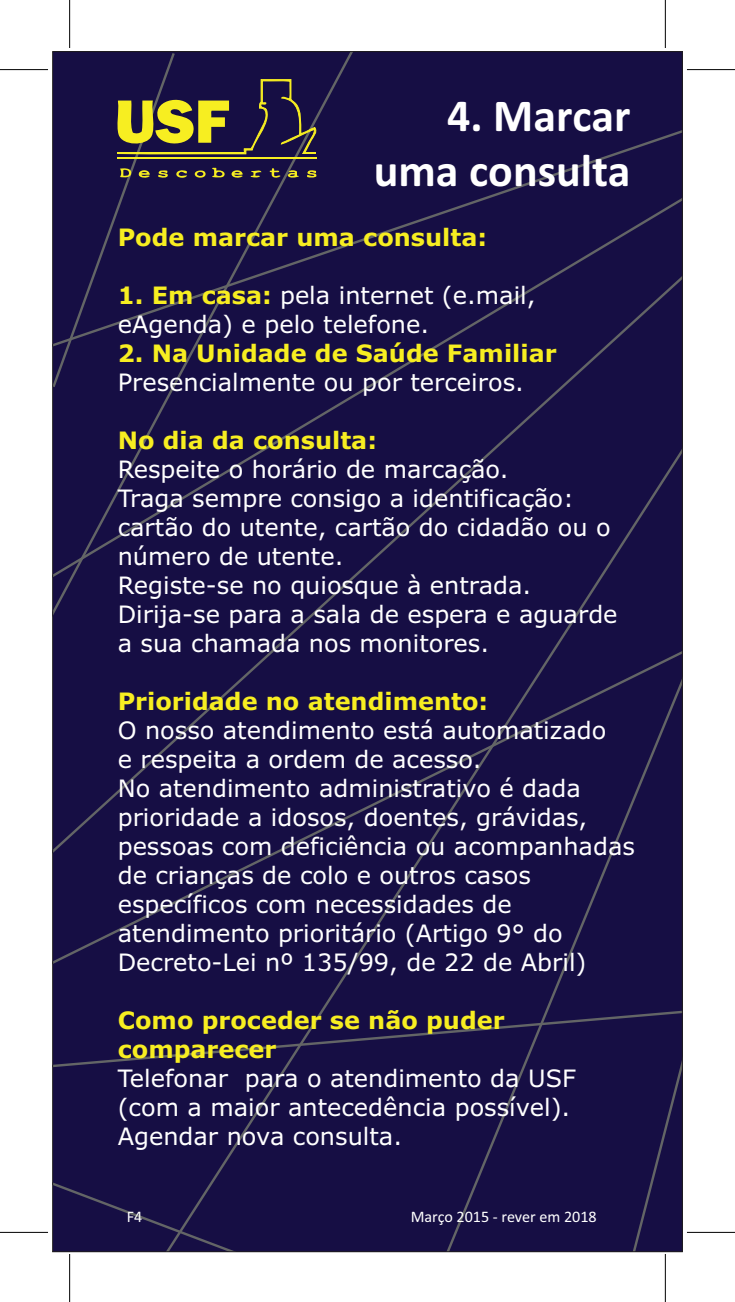
<style>
.page{position:relative;width:735px;height:1302px;background:#fff}
.page>*{position:absolute;margin:0;border:0;box-sizing:border-box;transform-origin:0 0}
.t1{font:700 46px/55.2px "Calibri";color:#fff;text-align:right}
.t2{font:24px/29px "Verdana";color:#fff}
.t3{font:700 24px/29px "Verdana";color:#f7ee21}
.t4{font:16.2px "Calibri";color:#fff}
.s1{font-weight:700;color:#f7ee21}
</style>
<div class="page">
<div style="left:417px;top:53px;width:154px;height:420px;background:#160e44"></div>
<div style="left:571px;top:53px;width:109px;height:420px;background:#160e44"></div>
<div style="left:417px;top:473px;width:263px;height:612px;background:#160e44"></div>
<div style="left:54px;top:53px;width:363px;height:1032px;background:#160e44"></div>
<div style="left:54px;top:53px;width:123px;height:337px;background:#160e44"></div>
<div style="left:54px;top:1085px;width:626px;height:165px;background:#160e44"></div>
<svg style="left:212px;top:167px;width:12px;height:12px"></svg>
<svg style="left:269px;top:168px;width:11px;height:11px"></svg>
<svg style="left:120px;top:168px;width:30px;height:11px"></svg>
<svg style="left:158px;top:170px;width:10px;height:8px"></svg>
<svg style="left:176px;top:169px;width:11px;height:10px"></svg>
<svg style="left:195px;top:170px;width:10px;height:9px"></svg>
<svg style="left:231px;top:169px;width:12px;height:10px"></svg>
<svg style="left:250px;top:169px;width:11px;height:9px"></svg>
<svg style="left:288px;top:169px;width:11px;height:10px"></svg>
<svg style="left:307px;top:169px;width:10px;height:9px"></svg>
<hr style="left:117px;top:157px;width:199px;height:2px;background:#f7ee21">
<svg style="left:81px;top:79px;width:239px;height:76px;background:#473f3c"></svg>
<hr style="left:69px;top:0;width:1px;height:48px;background:#000">
<hr style="left:69px;top:1254px;width:1px;height:48px;background:#000">
<hr style="left:665px;top:0;width:1px;height:48px;background:#000">
<hr style="left:665px;top:1254px;width:1px;height:48px;background:#000">
<hr style="left:0;top:69px;width:48px;height:1px;background:#000">
<hr style="left:686px;top:69px;width:48px;height:1px;background:#000">
<hr style="left:0;top:1232px;width:48px;height:1px;background:#000">
<hr style="left:686px;top:1232px;width:48px;height:1px;background:#000">
<h1 class="t1" style="left:374px;top:87px;width:258px">4. Marcar uma consulta</h1>
<p class="t3" style="left:118px;top:223px;width:371px">Pode marcar uma consulta:</p>
<p class="t2" style="left:118px;top:283px;width:419px"><span class="s1">1. Em casa:</span> pela internet (e.mail, eAgenda) e pelo telefone.</p>
<p class="t3" style="left:118px;top:339px;width:440px">2. Na Unidade de Saúde Familiar</p>
<p class="t2" style="left:118px;top:370px;width:407px">Presencialmente ou por terceiros.</p>
<p class="t3" style="left:118px;top:426px;width:261px">No dia da consulta:</p>
<p class="t2" style="left:118px;top:457px;width:501px">Respeite o horário de marcação.<br>Traga sempre consigo a identificação: cartão do utente, cartão do cidadão ou o número de utente.<br>Registe-se no quiosque à entrada.<br>Dirija-se para a sala de espera e aguarde a sua chamada nos monitores.</p>
<p class="t3" style="left:118px;top:687px;width:372px">Prioridade no atendimento:</p>
<p class="t2" style="left:118px;top:718px;width:518px">O nosso atendimento está automatizado<br>e respeita a ordem de acesso.<br>No atendimento administrativo é dada prioridade a idosos, doentes, grávidas, pessoas com deficiência ou acompanhadas de crianças de colo e outros casos específicos com necessidades de atendimento prioritário (Artigo 9° do Decreto-Lei nº 135/99, de 22 de Abril)</p>
<p class="t3" style="left:118px;top:1006px;width:388px">Como proceder se não puder comparecer</p>
<p class="t2" style="left:118px;top:1066px;width:459px">Telefonar para o atendimento da USF (com a maior antecedência possível).<br>Agendar nova consulta.</p>
<p class="t4" style="left:127px;top:1207px;width:17px">F4</p>
<p class="t4" style="left:410px;top:1207px;width:187px">Março 2015 - rever em 2018</p>
</div>
